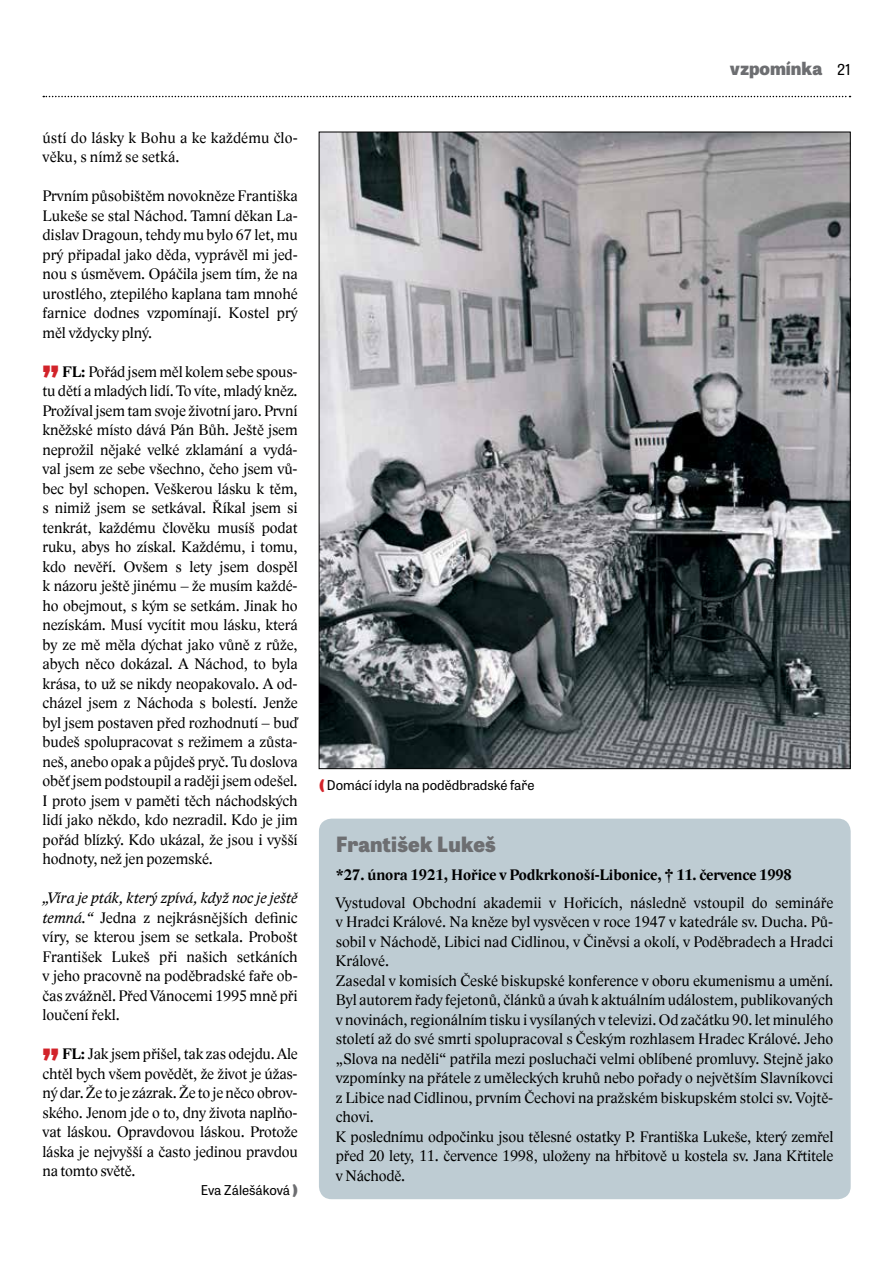
<style>
.page{position:relative;width:893px;height:1263px;background:#fff}
.page>*{position:absolute;margin:0;border:0;box-sizing:border-box;transform-origin:0 0}
.t1{font:800 36px "Tablet Gothic";color:#d2232a}
.t2{font:800 21px "Tablet Gothic";letter-spacing:.01em;color:#6d6e71}
.t3{font:800 18px "Tablet Gothic";color:#6d6e71}
.t4{font:15.75px/19.5px "Lido STFCE";color:#000;text-align:justify}
.t5{font:700 15.75px "Lido STFCE";color:#000}
.t6{font:13.5px "Tablet Gothic";color:#000}
.s1{font-weight:400;font-size:15px;color:#000}
.s2{font-weight:700}
.s3{font-style:italic}
.s4{font-weight:800;color:#6d6e71}
.s5{font-weight:800;color:#d2232a}
</style>
<div class="page">
<svg style="left:43px;top:96px;width:807px;height:1px"></svg>
<img style="left:321px;top:134px;width:527px;height:633px">
<div style="left:319px;top:819px;width:532px;height:380px;background:#beccd3;border-radius:13px"></div>
<p class="t3" style="left:730px;top:55px;width:122px">vzpomínka <span class="s1">21</span></p>
<p class="t4" style="left:43px;top:128px;width:257px">ústí do lásky k Bohu a ke každému člo&shy;věku, s nímž se setká.</p>
<p class="t4" style="left:43px;top:186px;width:257px">Prvním působištěm novokněze Františka Lukeše se stal Náchod. Tamní děkan La&shy;dislav Dragoun, tehdy mu bylo 67 let, mu prý připadal jako děda, vyprávěl mi jed&shy;nou s úsměvem. Opáčila jsem tím, že na urostlého, ztepilého kaplana tam mnohé farnice dodnes vzpomínají. Kostel prý měl vždycky plný.</p>
<h1 class="t1" style="left:43px;top:331px;width:18px">„</h1>
<p class="t4" style="left:43px;top:362px;width:257px;text-indent:20px"><span class="s2">FL:</span> Pořád jsem měl kolem sebe spous&shy;tu dětí a mladých lidí. To víte, mladý kněz.<br>Prožíval jsem tam svoje životní jaro. První kněžské místo dává Pán Bůh. Ještě jsem neprožil nějaké velké zklamání a vydá&shy;val jsem ze sebe všechno, čeho jsem vů&shy;bec byl schopen. Veškerou lásku k těm, s nimiž jsem se setkával. Říkal jsem si tenkrát, každému člověku musíš podat ruku, abys ho získal. Každému, i tomu, kdo nevěří. Ovšem s lety jsem dospěl k názoru ještě jinému – že musím každé&shy;ho obejmout, s kým se setkám. Jinak ho nezískám. Musí vycítit mou lásku, která by ze mě měla dýchat jako vůně z růže, abych něco dokázal. A Náchod, to byla krása, to už se nikdy neopakovalo. A od&shy;cházel jsem z Náchoda s bolestí. Jenže byl jsem postaven před rozhodnutí – buď budeš spolupracovat s režimem a zůsta&shy;neš, anebo opak a půjdeš pryč. Tu doslova oběť jsem podstoupil a raději jsem odešel.<br>I proto jsem v paměti těch náchodských lidí jako někdo, kdo nezradil. Kdo je jim pořád blízký. Kdo ukázal, že jsou i vyšší hodnoty, než jen pozemské.</p>
<p class="t4" style="left:43px;top:888px;width:257px"><span class="s3">„Víra je pták, který zpívá, když noc je ještě temná.“</span> Jedna z nejkrásnějších definic víry, se kterou jsem se setkala. Probošt František Lukeš při našich setkáních v jeho pracovně na poděbradské faře ob&shy;čas zvážněl. Před Vánocemi 1995 mně při loučení řekl.</p>
<h1 class="t1" style="left:43px;top:1014px;width:18px">„</h1>
<p class="t4" style="left:43px;top:1044px;width:257px;text-indent:20px"><span class="s2">FL:</span> Jak jsem přišel, tak zas odejdu. Ale chtěl bych všem povědět, že život je úžas&shy;ný dar. Že to je zázrak. Že to je něco obrov&shy;ského. Jenom jde o to, dny života naplňo&shy;vat láskou. Opravdovou láskou. Protože láska je nejvyšší a často jedinou pravdou na tomto světě.</p>
<p class="t6" style="left:201px;top:1181px;width:98px">Eva Zálešáková <span class="s4">)</span></p>
<p class="t6" style="left:319px;top:775px;width:217px"><span class="s5">(</span> Domácí idyla na podědbradské faře</p>
<h2 class="t2" style="left:336px;top:829px;width:162px">František Lukeš</h2>
<p class="t5" style="left:336px;top:865px;width:458px">*27. února 1921, Hořice v Podkrkonoší-Libonice, † 11. července 1998</p>
<p class="t4" style="left:336px;top:893px;width:499px;text-align:left">Vystudoval Obchodní akademii v Hořicích, následně vstoupil do semináře v Hradci Králové. Na kněze byl vysvěcen v roce 1947 v katedrále sv. Ducha. Pů&shy;sobil v Náchodě, Libici nad Cidlinou, v Činěvsi a okolí, v Poděbradech a Hradci Králové.<br>Zasedal v komisích České biskupské konference v oboru ekumenismu a umění.<br>Byl autorem řady fejetonů, článků a úvah k aktuálním událostem, publikovaných v novinách, regionálním tisku i vysílaných v televizi. Od začátku 90. let minulého století až do své smrti spolupracoval s Českým rozhlasem Hradec Králové. Jeho „Slova na neděli“ patřila mezi posluchači velmi oblíbené promluvy. Stejně jako vzpomínky na přátele z uměleckých kruhů nebo pořady o největším Slavníkovci z Libice nad Cidlinou, prvním Čechovi na pražském biskupském stolci sv. Vojtě&shy;chovi.<br>K poslednímu odpočinku jsou tělesné ostatky P. Františka Lukeše, který zemřel před 20 lety, 11. července 1998, uloženy na hřbitově u kostela sv. Jana Křtitele v Náchodě.</p>
</div>
